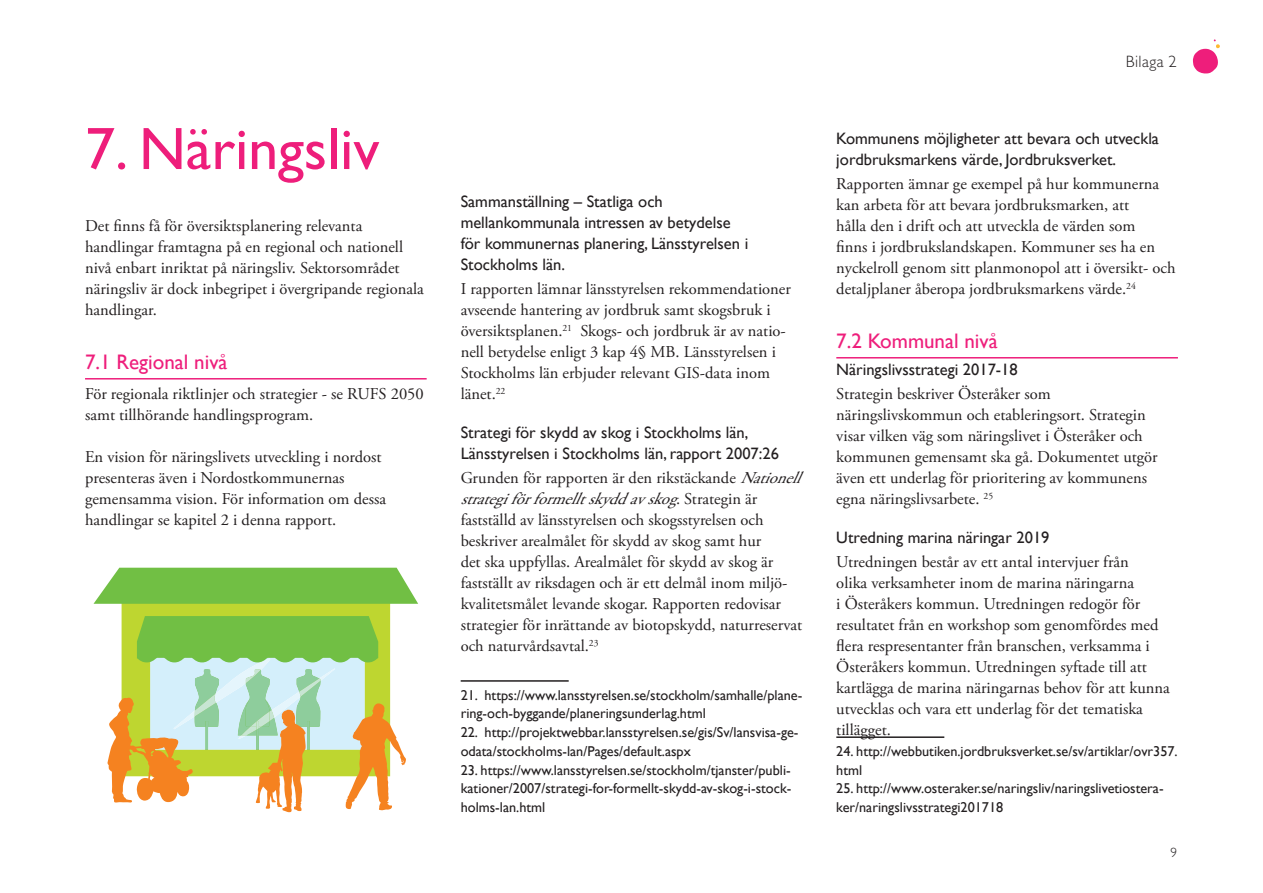
<style>
.page{position:relative;width:1263px;height:893px;background:#fff}
.page>*{position:absolute;margin:0;border:0;box-sizing:border-box;transform-origin:0 0}
.Rubrik_1_rosa_2{font:60px "Gill Sans";color:#ee1e7b}
.Rubrik_2_Linje_rosa{font:21px "Gill Sans";color:#ee1e7b}
.Bröd{font:16.5px/21px "Adobe Garamond Pro";color:#231f20}
.Rubrik_4{font:16.5px/21px "Gill Sans";color:#231f20}
.t1{font:300 16.5px "Gill Sans MT Pro";letter-spacing:.025em;color:#231f20}
.Faktatext{font:14.25px/18.8px "Gill Sans";color:#231f20}
.t2{font:300 13.5px "Gill Sans MT Pro";color:#231f20}
.s1{font-style:italic}
</style>
<div class="page">
<svg style="left:1193px;top:39px;width:27px;height:35px"></svg>
<hr style="left:85px;top:378px;width:342px;height:2px;background:#ee1e7b">
<hr style="left:461px;top:680px;width:108px;height:2px;background:#231f20">
<hr style="left:836px;top:357px;width:342px;height:2px;background:#ee1e7b">
<hr style="left:836px;top:736px;width:108px;height:2px;background:#231f20">
<div style="left:122px;top:604px;width:268px;height:12px;background:#bed630"></div>
<svg style="left:94px;top:568px;width:324px;height:36px;background:#7bc351"></svg>
<svg style="left:107px;top:616px;width:299px;height:196px"></svg>
<p class="Rubrik_1_rosa_2" style="left:85px;top:114px;width:296px">7. Näringsliv</p>
<p class="Bröd" style="left:85px;top:216px;width:340px">Det finns få för översiktsplanering relevanta handlingar framtagna på en regional och nationell nivå enbart inriktat på näringsliv. Sektorsområdet näringsliv är dock inbegripet i övergripande regionala handlingar.</p>
<p class="Rubrik_2_Linje_rosa" style="left:85px;top:350px;width:144px">7.1 Regional nivå</p>
<p class="Bröd" style="left:85px;top:384px;width:340px">För regionala riktlinjer och strategier - se RUFS 2050 samt tillhörande handlingsprogram.</p>
<p class="Bröd" style="left:85px;top:447px;width:302px">En vision för näringslivets utveckling i nordost presenteras även i Nordostkommunernas gemensamma vision. För information om dessa handlingar se kapitel 2 i denna rapport.</p>
<p class="Rubrik_4" style="left:461px;top:191px;width:289px">Sammanställning – Statliga och mellankommunala intressen av betydelse för kommunernas planering, Länsstyrelsen i Stockholms län.</p>
<p class="Bröd" style="left:461px;top:279px;width:332px">I rapporten lämnar länsstyrelsen rekommendationer avseende hantering av jordbruk samt skogsbruk i översiktsplanen.<sup>21</sup> Skogs- och jordbruk är av natio&shy;nell betydelse enligt 3 kap 4§ MB. Länsstyrelsen i Stockholms län erbjuder relevant GIS-data inom länet.<sup>22</sup></p>
<p class="Rubrik_4" style="left:461px;top:422px;width:320px">Strategi för skydd av skog i Stockholms län,<br>Länsstyrelsen i Stockholms län, rapport 2007:26</p>
<p class="Bröd" style="left:461px;top:468px;width:350px">Grunden för rapporten är den rikstäckande <span class="s1">Nationell strategiförformelltskyddavskog</span>. S t r a t e g i n ä r fastställd av länsstyrelsen och skogsstyrelsen och beskriver arealmålet för skydd av skog samt hur<br>det ska uppfyllas. Arealmålet för skydd av skog är fastställt av riksdagen och är ett delmål inom miljö&shy;kvalitetsmålet levande skogar. Rapporten redovisar strategier för inrättande av biotopskydd, naturreservat och naturvårdsavtal.<sup>23</sup></p>
<p class="Faktatext" style="left:461px;top:686px;width:343px">21. https://www.lansstyrelsen.se/stockholm/samhalle/plane&shy;ring-och-byggande/planeringsunderlag.html</p>
<p class="Faktatext" style="left:461px;top:723px;width:339px">22. http://projektwebbar.lansstyrelsen.se/gis/Sv/lansvisa-ge&shy;odata/stockholms-lan/Pages/default.aspx</p>
<p class="Faktatext" style="left:461px;top:761px;width:332px;text-align:justify">23. https://www.lansstyrelsen.se/stockholm/tjanster/publi&shy;kationer/2007/strategi-for-formellt-skydd-av-skog-i-stock&shy;holms-lan.html</p>
<p class="t1" style="left:1126px;top:51px;width:52px">Bilaga 2</p>
<p class="Rubrik_4" style="left:836px;top:128px;width:324px">Kommunens möjligheter att bevara och utveckla jordbruksmarkens värde, Jordbruksverket.</p>
<p class="Bröd" style="left:836px;top:174px;width:341px">Rapporten ämnar ge exempel på hur kommunerna kan arbeta för att bevara jordbruksmarken, att<br>hålla den i drift och att utveckla de värden som<br>finns i jordbrukslandskapen. Kommuner ses ha en nyckelroll genom sitt planmonopol att i översikt- och detaljplaner åberopa jordbruksmarkens värde.<sup>24</sup></p>
<p class="Rubrik_2_Linje_rosa" style="left:836px;top:329px;width:163px">7.2 Kommunal nivå</p>
<p class="Rubrik_4" style="left:836px;top:359px;width:183px">Näringslivsstrategi 2017-18</p>
<p class="Bröd" style="left:836px;top:384px;width:323px">Strategin beskriver Österåker som näringslivskommun och etableringsort. Strategin visar vilken väg som näringslivet i Österåker och kommunen gemensamt ska gå. Dokumentet utgör även ett underlag för prioritering av kommunens egna näringslivsarbete. <sup>25</sup></p>
<p class="Rubrik_4" style="left:836px;top:527px;width:215px">Utredning marina näringar 2019</p>
<p class="Bröd" style="left:836px;top:552px;width:335px">Utredningen består av ett antal intervjuer från<br>olika verksamheter inom de marina näringarna<br>i Österåkers kommun. Utredningen redogör för resultatet från en workshop som genomfördes med flera respresentanter från branschen, verksamma i Österåkers kommun. Utredningen syftade till att kartlägga de marina näringarnas behov för att kunna utvecklas och vara ett underlag för det tematiska tillägget.</p>
<p class="Faktatext" style="left:836px;top:742px;width:343px">24. http://webbutiken.jordbruksverket.se/sv/artiklar/ovr357. html</p>
<p class="Faktatext" style="left:836px;top:779px;width:329px">25. http://www.osteraker.se/naringsliv/naringslivetiostera&shy;ker/naringslivsstrategi201718</p>
<p class="t2" style="left:1170px;top:844px;width:8px">9</p>
</div>
